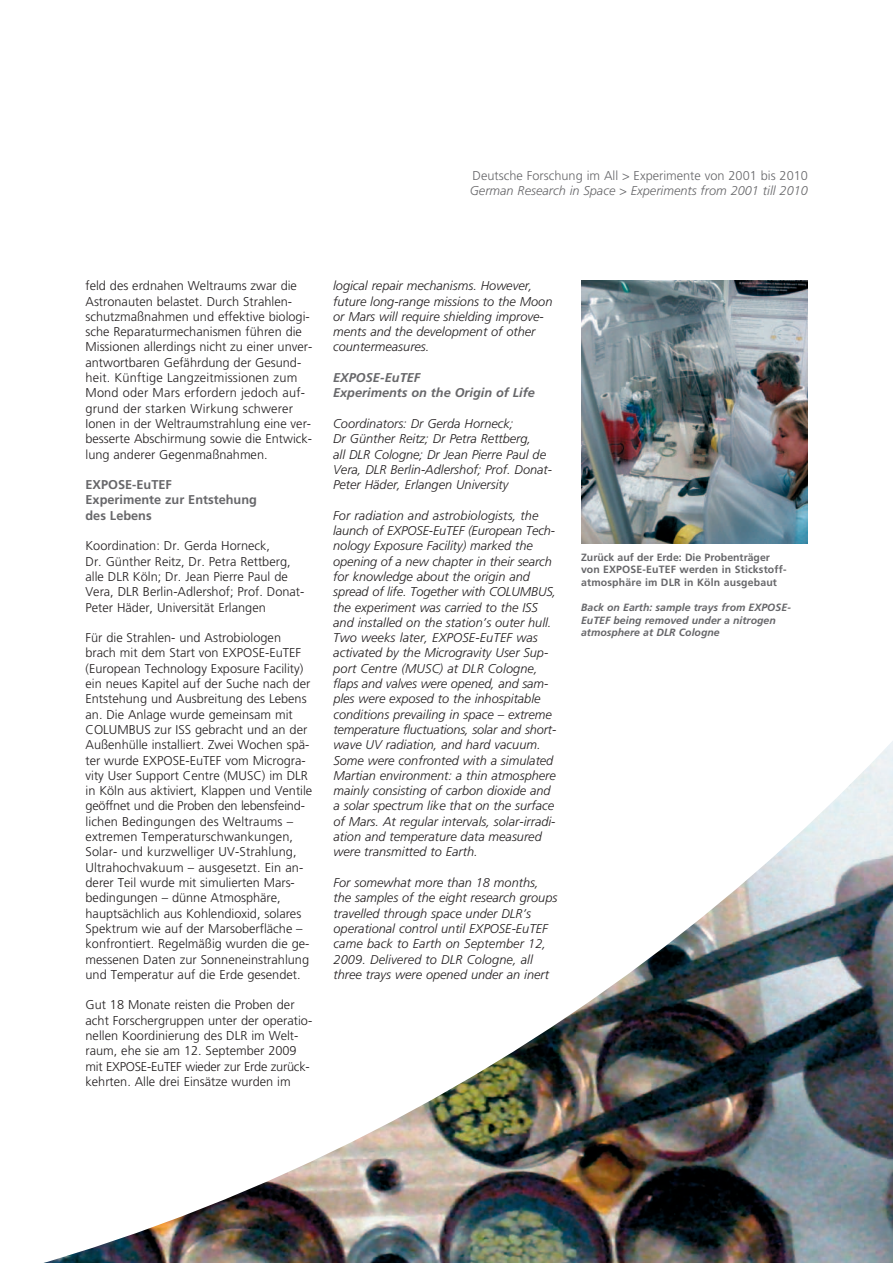
<style>
.page{position:relative;width:893px;height:1263px;background:#fff}
.page>*{position:absolute;margin:0;border:0;box-sizing:border-box;transform-origin:0 0}
.t1{font:300 12.75px/15.3px "Frutiger LT Std";color:#231f20}
.t2{font:italic 300 12.75px/15.3px "Frutiger LT Std";color:#231f20}
.t3{font:italic 300 12.75px "Frutiger LT Std";color:#67676a}
.t4{font:300 12.75px "Frutiger LT Std";color:#67676a}
.t5{font:700 12.75px/15.3px "Frutiger LT Std";color:#67676a}
.t6{font:italic 700 12.75px/15.3px "Frutiger LT Std";color:#67676a}
.t7{font:700 10.5px/12.6px "Frutiger LT Std";letter-spacing:.015em;color:#67676a}
.t8{font:italic 700 10.5px/12.6px "Frutiger LT Std";color:#67676a}
</style>
<div class="page">
<img style="left:44px;top:741px;width:849px;height:522px">
<img style="left:581px;top:281px;width:227px;height:262px">
<p class="t4" style="left:473px;top:168px;width:337px">Deutsche Forschung im All &gt; Experimente von 2001 bis 2010</p>
<p class="t3" style="left:470px;top:183px;width:340px">German Research in Space &gt; Experiments from 2001 till 2010</p>
<p class="t1" style="left:86px;top:278px;width:228px">feld des erdnahen Weltraums zwar die Astronauten belastet. Durch Strahlen&shy;schutzmaßnahmen und effektive biologi&shy;sche Reparaturmechanismen führen die M issionen allerdings nicht zu einer unver&shy;antwortbaren Gefährdung der Gesund&shy;heit. Künftige Langzeitmissionen zum Mond oder Mars erfordern jedoch auf&shy;grund der starken Wirkung schwerer Ionen in der Weltraumstrahlung eine ver&shy;besserte Abschirmung sowie die Entwick&shy;lung anderer Gegenmaßnahmen.</p>
<p class="t5" style="left:86px;top:477px;width:16px">Expose</p>
<p class="t5" style="left:86px;top:477px;width:173px;text-indent:47px">-EuTEF<br>Experimente zur Entstehung des Lebens</p>
<p class="t1" style="left:86px;top:538px;width:220px">Koordination: Dr. Gerda Horneck,<br>Dr. Günther Reitz, Dr. Petra Rettberg, alle DLR Köln; Dr. Jean Pierre Paul de Vera, DLR Berlin-Adlershof; Prof. Donat-Peter Häder, Universität Erlangen</p>
<p class="t1" style="left:86px;top:630px;width:228px">Für die Strahlen- und Astrobiologen brach mit dem Start von EXPOSE-EuTEF (European Technology Exposure Facility) ein neues Kapitel auf der Suche nach der Entstehung und Ausbreitung des Lebens an. Die Anlage wurde gemeinsam mit COLUM BUS zur ISS gebracht und an der Außenhülle installiert. Zwei Wochen spä&shy;ter wurde EXPOSE-EuTE F vom M icrogra&shy;vity User Support Centre (M USC) im DLR in Köln aus aktiviert, Klappen und Ventile geöffnet und die Proben den lebensfeind&shy;lichen Bedingungen des Weltraums – extremen Temperaturschwankungen, Solar- und kurzwelliger UV-Strahlung, Ultrahochvakuum – ausgesetzt. Ein an&shy;derer Teil wurde mit simulierten Mars&shy;bedingungen – dünne Atmosphäre, hauptsächlich aus Kohlendioxid, solares Spektrum wie auf der Marsoberfläche – konfrontiert. Regelmäßig wurden die ge-- messenen Daten zur Sonneneinstrahlung und Temperatur auf die Erde gesendet.</p>
<p class="t1" style="left:86px;top:997px;width:228px">Gut 18 Monate reisten die Proben der acht Forschergruppen unter der operatio&shy;nellen Koordinierung des DLR im Welt&shy;raum, ehe sie am 12. September 2009 mit EXPOSE-EuTEF wieder zur Erde zurück&shy;kehrten. Alle drei Einsätze wurden im</p>
<p class="t2" style="left:333px;top:278px;width:221px">logical repair mechanisms. However, future long-range missions to the Moon or Mars will require shielding improve&shy;ments and the development of other countermeasures.</p>
<p class="t6" style="left:333px;top:370px;width:203px">EXPOSE-EuTEF<br>Experiments on the Origin of Life</p>
<p class="t2" style="left:333px;top:416px;width:220px">Coordinators: Dr Gerda Horneck;<br>Dr Günther Reitz; Dr Petra Rettberg,<br>all DLR Cologne; Dr Jean Pierre Paul de Vera, DLR Berlin-Adlershof; Prof. Donat-Peter Häder, Erlangen University</p>
<p class="t2" style="left:333px;top:508px;width:225px">For radiation and astrobiologists, the launch of EXPOSE-EuTEF (European Tech&shy;nology Exposure Facility) marked the opening of a new chapter in their search for knowledge about the origin and spread of life. Together with COL UMBUS, the experiment was carried to the ISS and installed on the station’s outer hull.<br>Two weeks later, EXPOSE-EuTEF was activated by the Microgravity User Sup&shy;port Centre (MUSC) at DLR Cologne, flaps and valves were opened, and sam&shy;ples were exposed to the inhospitable conditions prevailing in space – extreme temperature fluctuations, solar and short&shy;wave UV radiation, and hard vacuum.<br>Some were confronted with a simulated Martian environment: a thin atmosphere mainly consisting of carbon dioxide and a solar spectrum like that on the surface of Mars. A t regular intervals, solar-irradi&shy;ation and temperature data measured were transmitted to Earth.</p>
<p class="t2" style="left:333px;top:875px;width:225px">For somewhat more than 18 months, the samples of the eight research groups travelled through space under DLR’s operational control until EXPOSE-EuTEF came back to Earth on September 12, 2009. Delivered to DLR Cologne, all three trays were opened under an inert</p>
<p class="t7" style="left:581px;top:551px;width:206px">Zurück auf der Erde: Die Probenträger von EXPOSE-EuTEF werden in Stickstoff&shy;atmosphäre im DLR in Köln ausgebaut</p>
<p class="t8" style="left:581px;top:601px;width:212px">Back on Earth: sample trays from EXPOSE-<br>EuTEF being removed under a nitrogen atmosphere at DLR Cologne</p>
</div>
